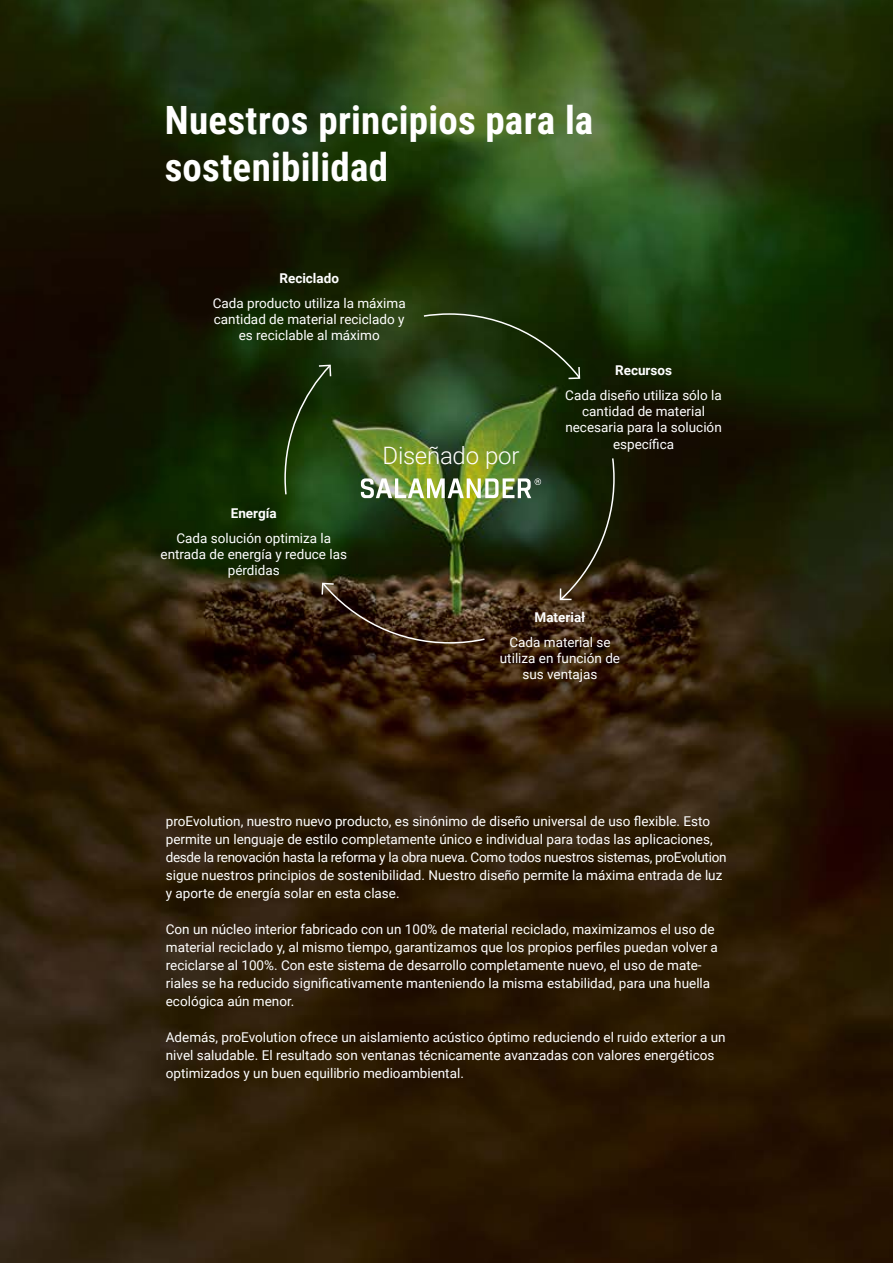
<style>
.page{position:relative;width:893px;height:1263px;background:#fff}
.page>*{position:absolute;margin:0;border:0;box-sizing:border-box;transform-origin:0 0}
.t1{font:700 39px/46.8px "Roboto Condensed";letter-spacing:.005em;color:#fff}
.t2{font:300 24px "Roboto";letter-spacing:-.01em;color:#fff}
.t3{font:13.5px/18px "Roboto";color:#fff;text-align:center}
.t4{font:700 13.5px "Roboto";color:#fff}
</style>
<div class="page">
<img style="left:0;top:0;width:893px;height:1263px">
<div style="left:306px;top:350px;width:46px;height:45px;background:#000;opacity:.35"></div>
<div style="left:556px;top:355px;width:45px;height:46px;background:#0e1e00"></div>
<div style="left:306px;top:568px;width:47px;height:45px;background:#000;opacity:.35"></div>
<div style="left:545px;top:576px;width:45px;height:45px;background:#000;opacity:.35"></div>
<svg style="left:321px;top:582px;width:165px;height:62px"></svg>
<svg style="left:559px;top:457px;width:56px;height:145px"></svg>
<svg style="left:284px;top:363px;width:48px;height:133px"></svg>
<svg style="left:422px;top:313px;width:159px;height:67px"></svg>
<img style="left:361px;top:478px;width:180px;height:20px">
<h1 class="t1" style="left:165px;top:95px;width:430px">Nuestros principios para la sostenibilidad</h1>
<p class="t4" style="left:279px;top:269px;width:61px">Reciclado</p>
<p class="t3" style="left:213px;top:294px;width:194px;line-height:16.2px">Cada producto utiliza la máxima cantidad de material reciclado y es reciclable al máximo</p>
<p class="t4" style="left:231px;top:504px;width:47px">Energía</p>
<p class="t3" style="left:161px;top:529px;width:188px;line-height:16.2px">Cada solución optimiza la entrada de energía y reduce las pérdidas</p>
<h2 class="t2" style="left:383px;top:439px;width:139px">Diseñado por</h2>
<p class="t4" style="left:615px;top:361px;width:58px">Recursos</p>
<p class="t3" style="left:565px;top:386px;width:158px;line-height:16.2px">Cada diseño utiliza sólo la cantidad de material necesaria para la solución específica</p>
<p class="t4" style="left:535px;top:608px;width:52px">Materiał</p>
<p class="t3" style="left:500px;top:633px;width:122px;line-height:16.2px">Cada material se utiliza en función de sus ventajas</p>
<p class="t3" style="left:166px;top:812px;width:562px;text-align:left">proEvolution, nuestro nuevo producto, es sinónimo de diseño universal de uso flexible. Esto permite un lenguaje de estilo completamente único e individual para todas las aplicaciones, desde la renovación hasta la reforma y la obra nueva. Como todos nuestros sistemas, proEvolution sigue nuestros principios de sostenibilidad. Nuestro diseño permite la máxima entrada de luz y aporte de energía solar en esta clase.</p>
<p class="t3" style="left:166px;top:920px;width:554px;text-align:left">Con un núcleo interior fabricado con un 100% de material reciclado, maximizamos el uso de material reciclado y, al mismo tiempo, garantizamos que los propios perfiles puedan volver a reciclarse al 100%. Con este sistema de desarrollo completamente nuevo, el uso de mate&shy;riales se ha reducido significativamente manteniendo la misma estabilidad, para una huella ecológica aún menor.</p>
<p class="t3" style="left:166px;top:1028px;width:561px;text-align:left">Además, proEvolution ofrece un aislamiento acústico óptimo reduciendo el ruido exterior a un nivel saludable. El resultado son ventanas técnicamente avanzadas con valores energéticos optimizados y un buen equilibrio medioambiental.</p>
</div>
